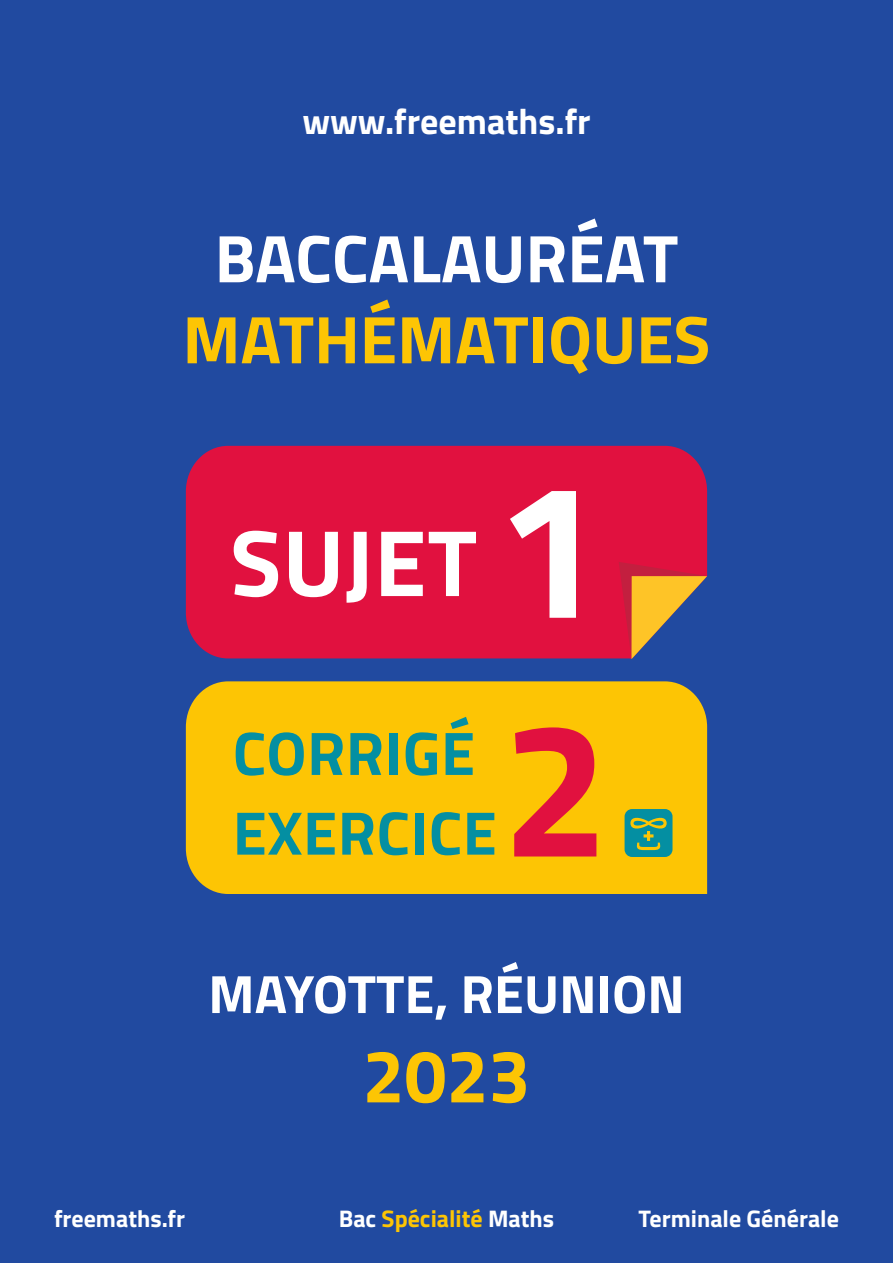
<style>
.page{position:relative;width:893px;height:1263px;background:#214aa0}
.page>*{position:absolute;margin:0;border:0;box-sizing:border-box;transform-origin:0 0}
.t1{font:700 192px "Titillium";color:#e1113f}
.t2{font:700 94.5px "Titillium";letter-spacing:.01em;color:#fff}
.t3{font:700 75px "Titillium";color:#fdc504}
.t4{font:700 67.5px "Titillium";color:#fdc504}
.t5{font:700 67.5px "Titillium";color:#fff}
.t6{font:700 61.5px/79.7px "Titillium";letter-spacing:.01em;color:#048fa2}
.t7{font:700 54px "Titillium";color:#fff}
.t8{font:700 36px "Titillium";color:#fff}
.t9{font:700 24px "Titillium";color:#fff}
.t10{font:700 24px "Titillium";color:#fdc504}
.s1{font-size:192px}
.s2{color:#fff}
</style>
<div class="page">
<div style="left:186px;top:446px;width:521px;height:212px;background:#e1113f"></div>
<div style="left:186px;top:681px;width:521px;height:213px;background:#fdc504"></div>
<svg style="left:618px;top:562px;width:89px;height:97px"></svg>
<svg style="left:625px;top:809px;width:47px;height:48px;background:#2f9886"></svg>
<h3 class="t8" style="left:302px;top:94px;width:290px">www.freemaths.fr</h3>
<h3 class="t5" style="left:215px;top:207px;width:465px">BACCALAURÉAT</h3>
<h3 class="t4" style="left:183px;top:288px;width:529px">MATHÉMATIQUES</h3>
<h2 class="t2" style="left:230px;top:491px;width:375px">SUJET <span class="s1">1</span></h2>
<h3 class="t6" style="left:233px;top:710px;width:266px">CORRIGÉ<br>EXERCICE</h3>
<p class="t1" style="left:502px;top:643px;width:109px">2</p>
<h3 class="t7" style="left:208px;top:953px;width:478px">MAYOTTE, RÉUNION</h3>
<h3 class="t3" style="left:362px;top:1019px;width:169px">2023</h3>
<p class="t9" style="left:54px;top:1200px;width:133px">freemaths.fr</p>
<p class="t10" style="left:339px;top:1200px;width:217px"><span class="s2">Bac</span> Spécialité <span class="s2">Maths</span></p>
<p class="t9" style="left:639px;top:1200px;width:202px">Terminale Générale</p>
</div>
